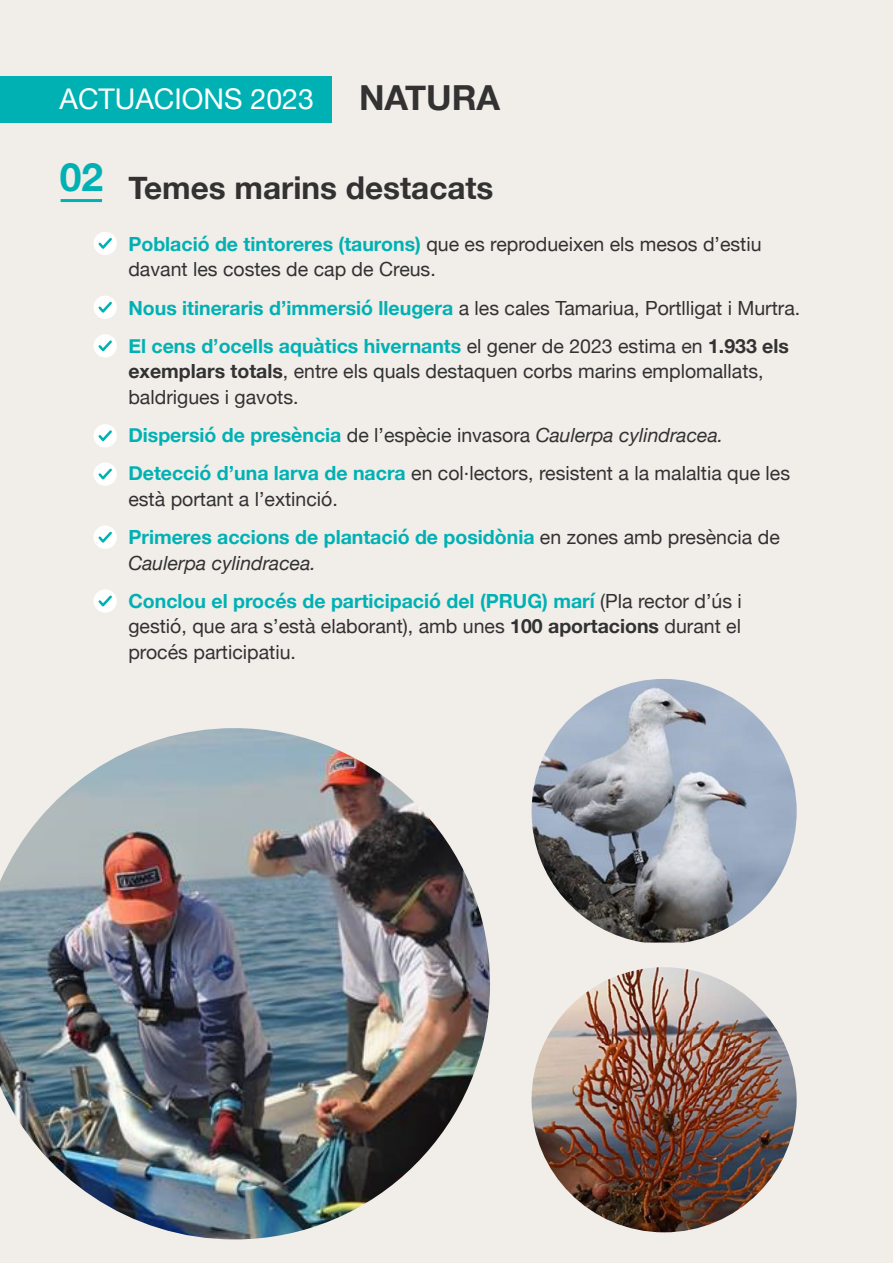
<style>
.page{position:relative;width:893px;height:1263px;background:#f1ede9}
.page>*{position:absolute;margin:0;border:0;box-sizing:border-box;transform-origin:0 0}
.t1{font:700 39px "Helvetica Neue";color:#00b1b4}
.t2{font:700 34.5px "Helvetica Neue";color:#323232}
.t3{font:700 31.5px "Helvetica Neue";color:#323232}
.t4{font:28.5px "Helvetica Neue";color:#fff}
.t5{font:19.5px/25.5px "Helvetica Neue";color:#323232}
.t6{font:700 19.5px/25.5px "Helvetica Neue";color:#00b1b4}
.s1{font-weight:700;color:#00b1b4}
.s2{font-weight:700}
.s3{font-weight:400;color:#323232}
.s4{font-weight:400;font-style:italic;color:#323232}
</style>
<div class="page">
<div style="left:0;top:77px;width:332px;height:46px;background:#00b1b4"></div>
<hr style="left:61px;top:199px;width:41px;height:3px;background:#00b1b4">
<div style="left:94px;top:232px;width:23px;height:23px;background:#fff;border-radius:50%"></div>
<svg style="left:98px;top:238px;width:14px;height:11px"></svg>
<div style="left:94px;top:296px;width:23px;height:23px;background:#fff;border-radius:50%"></div>
<svg style="left:98px;top:302px;width:14px;height:11px"></svg>
<div style="left:94px;top:334px;width:23px;height:24px;background:#fff;border-radius:50%"></div>
<svg style="left:98px;top:340px;width:14px;height:11px"></svg>
<div style="left:94px;top:424px;width:23px;height:23px;background:#fff;border-radius:50%"></div>
<svg style="left:98px;top:430px;width:14px;height:11px"></svg>
<div style="left:94px;top:462px;width:23px;height:24px;background:#fff;border-radius:50%"></div>
<svg style="left:98px;top:468px;width:14px;height:12px"></svg>
<div style="left:94px;top:526px;width:23px;height:23px;background:#fff;border-radius:50%"></div>
<svg style="left:98px;top:532px;width:14px;height:11px"></svg>
<div style="left:94px;top:589px;width:23px;height:24px;background:#fff;border-radius:50%"></div>
<svg style="left:98px;top:595px;width:14px;height:12px"></svg>
<img style="left:0;top:728px;width:490px;height:511px">
<img style="left:531px;top:679px;width:266px;height:263px">
<img style="left:531px;top:967px;width:266px;height:265px;border-radius:133px">
<h2 class="t4" style="left:60px;top:79px;width:256px">ACTUACIONS 2023</h2>
<h3 class="t2" style="left:359px;top:70px;width:143px">NATURA</h3>
<p class="t1" style="left:60px;top:147px;width:45px">02</p>
<h4 class="t3" style="left:128px;top:163px;width:367px">Temes marins destacats</h4>
<p class="t5" style="left:128px;top:232px;width:635px"><span class="s1">Població de tintoreres (taurons)</span> que es reprodueixen els mesos d’estiu davant les costes de cap de Creus.</p>
<p class="t5" style="left:128px;top:296px;width:673px"><span class="s1">Nous itineraris d’immersió lleugera</span> a les cales Tamariua, Portlligat i Murtra.</p>
<p class="t5" style="left:128px;top:334px;width:662px"><span class="s1">El cens d’ocells aquàtics hivernants</span> el gener de 2023 estima en <span class="s2">1.933 els exemplars totals</span>, entre els quals destaquen corbs marins emplomallats, baldrigues i gavots.</p>
<p class="t6" style="left:128px;top:423px;width:596px">Dispersió de presència <span class="s3">de l’espècie invasora</span> <span class="s4">Caulerpa cylindracea.</span></p>
<p class="t5" style="left:128px;top:462px;width:663px"><span class="s1">Detecció d’una larva de nacra</span> en col·lectors, resistent a la malaltia que les està portant a l’extinció.</p>
<p class="t6" style="left:128px;top:525px;width:653px">Primeres accions de plantació de posidònia <span class="s3">en zones amb presència de<br></span><span class="s4">Caulerpa cylindracea.</span></p>
<p class="t5" style="left:128px;top:589px;width:615px;text-align:justify"><span class="s1">Conclou el procés de participació del (PRUG) marí</span> (Pla rector d’ús i gestió, que ara s’està elaborant), amb unes <span class="s2">100 aportacions</span> durant el procés participatiu.</p>
</div>
